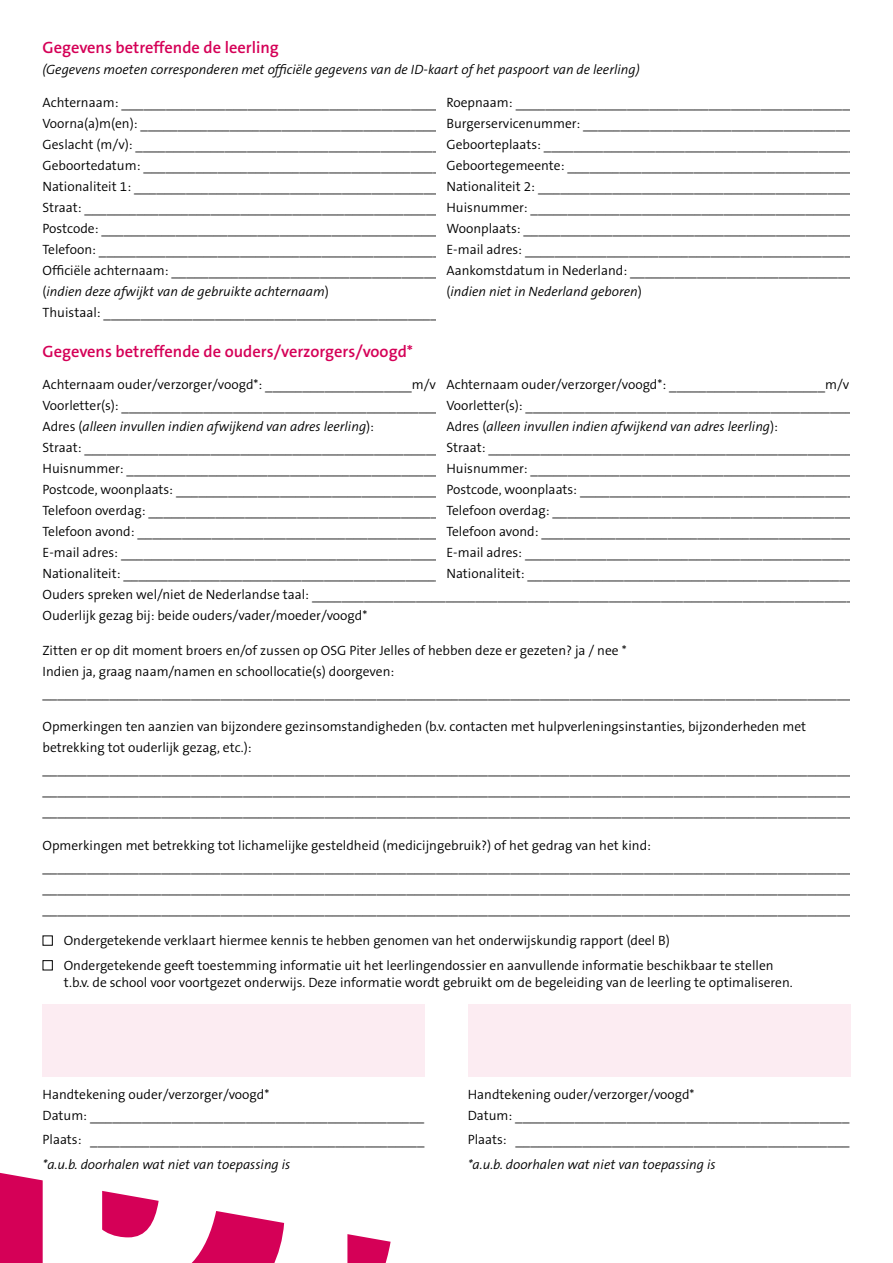
<style>
.page{position:relative;width:893px;height:1263px;background:#fff}
.page>*{position:absolute;margin:0;border:0;box-sizing:border-box;transform-origin:0 0}
.t1{font:600 16.5px "The Sans B6";color:#d50057}
.t2{font:300 13.5px/21px "The Sans B4";color:#000}
.t3{font:italic 300 13.5px "The Sans B4";color:#000}
.s1{font-style:italic}
.s2{font-style:normal}
</style>
<div class="page">
<svg style="left:0;top:1172px;width:391px;height:91px"></svg>
<div style="left:0;top:1180px;width:21px;height:68px;background:#d50057"></div>
<div style="left:43px;top:935px;width:10px;height:11px;border:1px solid #000"></div>
<div style="left:43px;top:960px;width:10px;height:10px;border:1px solid #000"></div>
<div style="left:0;top:1243px;width:34px;height:20px;background:#d50057"></div>
<div style="left:43px;top:1005px;width:382px;height:72px;background:#fcebf2"></div>
<div style="left:468px;top:1005px;width:382px;height:72px;background:#fcebf2"></div>
<p class="t1" style="left:43px;top:38px;width:238px">Gegevens betreffende de leerling</p>
<p class="t3" style="left:43px;top:63px;width:599px">(Gegevens moeten corresponderen met officiële gegevens van de ID-kaart of het paspoort van de leerling)</p>
<p class="t2" style="left:43px;top:93px;width:819px">Achternaam: ___________________________________________ Roepnaam: ______________________________________________ Voorna(a)m(en): _________________________________________Burgerservicenummer: _____________________________________ Geslacht (m/v): _________________________________________<br>Geboortedatum: _________________________________________Geboortegemeente: _______________________________________ Nationaliteit 1: __________________________________________Nationaliteit 2: ___________________________________________ Straat: _________________________________________________Huisnummer: ____________________________________________ Postcode: _______________________________________________<br>Telefoon: _______________________________________________E-mail adres: _____________________________________________ Officiële achternaam: _____________________________________Aankomstdatum in Nederland: _______________________________ (<span class="s1">indien deze afwijkt van de gebruikte achternaam</span>)<br>Thuistaal: ______________________________________________</p>
<p class="t2" style="left:446px;top:135px;width:411px">Geboorteplaats: __________________________________________</p>
<p class="t2" style="left:446px;top:219px;width:413px">Woonplaats: _____________________________________________</p>
<p class="t3" style="left:446px;top:285px;width:197px"><span class="s2">(</span>indien niet in Nederland geboren<span class="s2">)</span></p>
<p class="t1" style="left:43px;top:343px;width:372px">Gegevens betreffende de ouders/verzorgers/voogd*</p>
<p class="t2" style="left:43px;top:374px;width:824px">Achternaam ouder/verzorger/voogd*: ___________________m/v<br>Voorletter(s): ____________________________________________Voorletter(s): _____________________________________________ Adres (<span class="s1">alleen invullen indien afwijkend van adres leerling</span>):<br>Straat: _________________________________________________Straat: __________________________________________________ Huisnummer: ___________________________________________Huisnummer: _____________________________________________ Postcode, woonplaats: ____________________________________ Postcode, woonplaats: ______________________________________ Telefoon overdag: _______________________________________<br>Telefoon avond: _________________________________________ Telefoon avond: ___________________________________________ E-mail adres: ___________________________________________<br>Nationaliteit: ____________________________________________<br>Ouders spreken wel/niet de Nederlandse taal: _________________________________________________________________________ Ouderlijk gezag bij: beide ouders/vader/moeder/voogd*</p>
<p class="t2" style="left:43px;top:640px;width:811px">Zitten er op dit moment broers en/of zussen op OSG Piter Jelles of hebben deze er gezeten? ja / nee *<br>Indien ja, graag naam/namen en schoollocatie(s) doorgeven: _____________________________________________________________________________________________________________</p>
<p class="t2" style="left:43px;top:716px;width:811px">Opmerkingen ten aanzien van bijzondere gezinsomstandigheden (b.v. contacten met hulpverleningsinstanties, bijzonderheden met betrekking tot ouderlijk gezag, etc.): _____________________________________________________________________________________________________________ _____________________________________________________________________________________________________________ _____________________________________________________________________________________________________________</p>
<p class="t2" style="left:43px;top:835px;width:811px">Opmerkingen met betrekking tot lichamelijke gesteldheid (medicijngebruik?) of het gedrag van het kind: _____________________________________________________________________________________________________________ _____________________________________________________________________________________________________________ _____________________________________________________________________________________________________________</p>
<p class="t2" style="left:446px;top:374px;width:404px">Achternaam ouder/verzorger/voogd*: _____________________m/v</p>
<p class="t3" style="left:446px;top:419px;width:333px"><span class="s2">Adres (</span>alleen invullen indien afwijkend van adres leerling<span class="s2">):</span></p>
<p class="t2" style="left:446px;top:500px;width:419px">Telefoon overdag: __________________________________________</p>
<p class="t2" style="left:446px;top:542px;width:409px">E-mail adres: ____________________________________________<br>Nationaliteit: ____________________________________________</p>
<p class="t2" style="left:64px;top:929px;width:711px;line-height:24.8px">Ondergetekende verklaart hiermee kennis te hebben genomen van het onderwijskundig rapport (deel B)<br>Ondergetekende geeft toestemming informatie uit het leerlingendossier en aanvullende informatie beschikbaar te stellen</p>
<p class="t2" style="left:64px;top:972px;width:730px">t.b.v. de school voor voortgezet onderwijs. Deze informatie wordt gebruikt om de begeleiding van de leerling te optimaliseren.</p>
<p class="t2" style="left:43px;top:1084px;width:383px">Handtekening ouder/verzorger/voogd*<br>Datum: _____________________________________________</p>
<p class="t2" style="left:43px;top:1129px;width:383px">Plaats: _____________________________________________</p>
<p class="t3" style="left:43px;top:1157px;width:249px">*a.u.b. doorhalen wat niet van toepassing is</p>
<p class="t2" style="left:468px;top:1084px;width:383px">Handtekening ouder/verzorger/voogd*<br>Datum: _____________________________________________</p>
<p class="t2" style="left:468px;top:1129px;width:383px">Plaats: _____________________________________________</p>
<p class="t3" style="left:468px;top:1157px;width:249px">*a.u.b. doorhalen wat niet van toepassing is</p>
</div>
